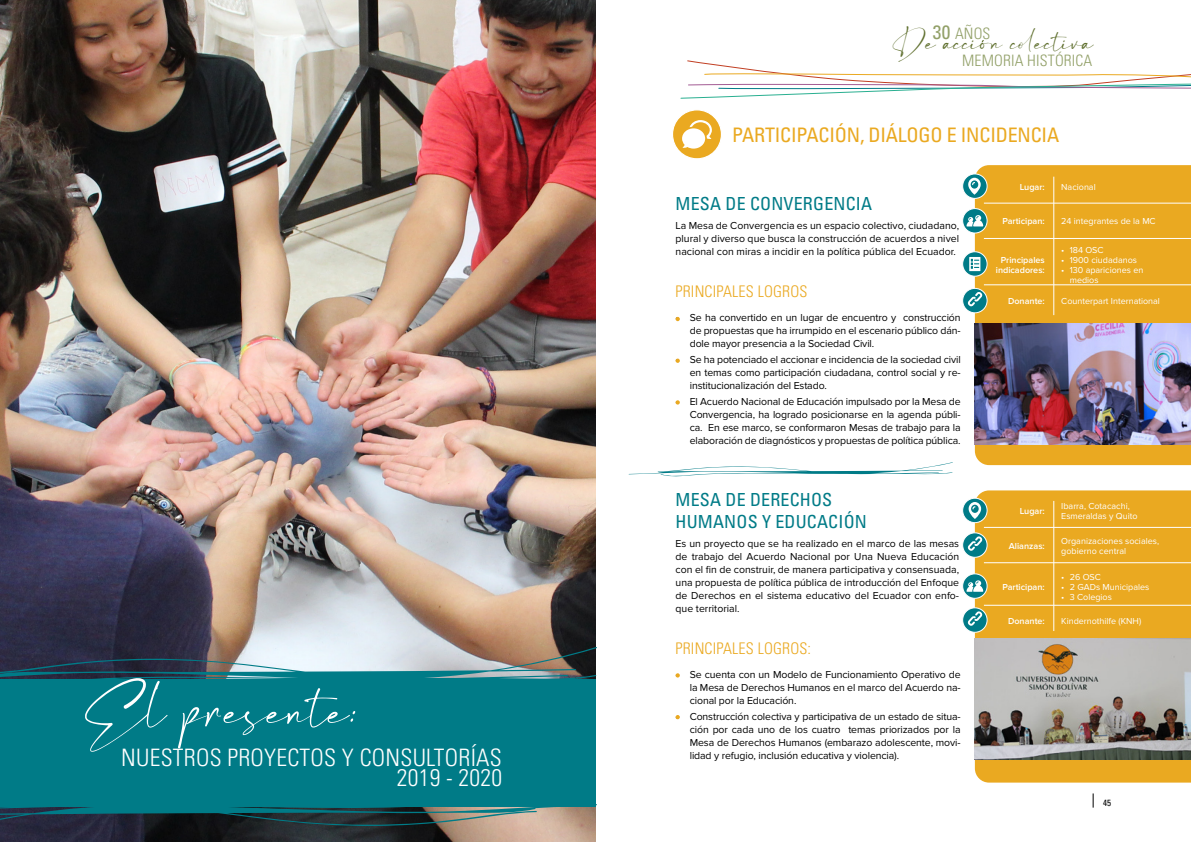
<style>
.page{position:relative;width:1191px;height:842px;background:#fff}
.page>*{position:absolute;margin:0;border:0;box-sizing:border-box;transform-origin:0 0}
.t1{font:62px "Estrada Signature";color:#fff}
.t2{font:30.3px "Estrada Signature";color:#60702f}
.t3{font:300 condensed 24px/20.5px "Univers LT Std";letter-spacing:.01em;color:#fff;text-align:right}
.t4{font:condensed 20px "Univers LT Std";letter-spacing:-.01em;color:#eaa921}
.t5{font:condensed 18px/21.6px "Univers LT Std";letter-spacing:.01em;color:#007b87}
.t6{font:300 condensed 16px "Univers LT Std";letter-spacing:.01em;color:#eaa921}
.t7{font:300 condensed 15.7px/27.5px "Univers LT Std";letter-spacing:.01em;color:#92a068}
.t8{font:10.5px/13px "Proxima Nova";letter-spacing:-.01em;color:#000;text-align:justify}
.t9{font:9px/10px "Proxima Nova";color:#fff}
.t10{font:600 9px/10px "Proxima Nova";color:#fff;text-align:center}
.t11{font:condensed 9px "Univers LT Std";color:#000}
.s1{font-weight:400;font-size:19.4px}
</style>
<div class="page">
<svg style="left:1093px;top:793px;width:1px;height:15px"></svg>
<svg style="left:680px;top:60px;width:511px;height:39px"></svg>
<div style="left:672px;top:110px;width:49px;height:49px;background:#eaa921;border-radius:50%"></div>
<div style="left:672px;top:109px;width:50px;height:50px;border:1px solid #fff;border-radius:50%"></div>
<svg style="left:682px;top:120px;width:30px;height:29px"></svg>
<svg style="left:628px;top:462px;width:325px;height:15px"></svg>
<div style="left:975px;top:165px;width:216px;height:300px;background:#eaa921"></div>
<div style="left:975px;top:490px;width:216px;height:293px;background:#eaa921"></div>
<img style="left:0;top:0;width:595px;height:842px">
<div style="left:0;top:680px;width:595px;height:127px;background:#007b87"></div>
<svg style="left:0;top:647px;width:597px;height:41px"></svg>
<svg style="left:0;top:793px;width:597px;height:45px"></svg>
<hr style="left:984px;top:203px;width:207px;height:1px;background:#fff">
<hr style="left:984px;top:527px;width:207px;height:1px;background:#fff">
<hr style="left:1053px;top:177px;width:1px;height:138px;background:#fff">
<hr style="left:1053px;top:501px;width:1px;height:130px;background:#fff">
<hr style="left:984px;top:238px;width:207px;height:1px;background:#fff">
<hr style="left:984px;top:284px;width:207px;height:1px;background:#fff">
<hr style="left:984px;top:562px;width:207px;height:1px;background:#fff">
<svg style="left:962px;top:498px;width:25px;height:25px"></svg>
<div style="left:962px;top:498px;width:25px;height:25px;border:1px solid #fff;border-radius:50%"></div>
<svg style="left:968px;top:502px;width:13px;height:17px"></svg>
<svg style="left:962px;top:209px;width:25px;height:24px"></svg>
<div style="left:962px;top:208px;width:25px;height:25px;border:1px solid #fff;border-radius:50%"></div>
<svg style="left:966px;top:215px;width:17px;height:11px"></svg>
<svg style="left:962px;top:574px;width:25px;height:24px"></svg>
<div style="left:962px;top:573px;width:25px;height:26px;border:1px solid #fff;border-radius:50%"></div>
<svg style="left:966px;top:580px;width:17px;height:12px"></svg>
<svg style="left:962px;top:252px;width:25px;height:24px"></svg>
<div style="left:962px;top:251px;width:25px;height:25px;border:1px solid #fff;border-radius:50%"></div>
<svg style="left:969px;top:257px;width:11px;height:14px"></svg>
<svg style="left:962px;top:533px;width:25px;height:24px"></svg>
<div style="left:962px;top:532px;width:25px;height:26px;border:1px solid #fff;border-radius:50%"></div>
<svg style="left:967px;top:536px;width:15px;height:15px"></svg>
<svg style="left:962px;top:288px;width:25px;height:25px"></svg>
<div style="left:962px;top:288px;width:25px;height:25px;border:1px solid #fff;border-radius:50%"></div>
<svg style="left:967px;top:292px;width:15px;height:14px"></svg>
<svg style="left:962px;top:174px;width:25px;height:24px"></svg>
<div style="left:962px;top:174px;width:25px;height:25px;border:1px solid #fff;border-radius:50%"></div>
<svg style="left:968px;top:178px;width:12px;height:17px"></svg>
<img style="left:975px;top:324px;width:216px;height:120px">
<img style="left:975px;top:639px;width:216px;height:120px">
<svg style="left:675px;top:673px;width:5px;height:4px"></svg>
<svg style="left:675px;top:400px;width:5px;height:5px"></svg>
<svg style="left:675px;top:317px;width:5px;height:4px"></svg>
<svg style="left:675px;top:359px;width:5px;height:4px"></svg>
<svg style="left:675px;top:715px;width:5px;height:4px"></svg>
<hr style="left:984px;top:605px;width:207px;height:1px;background:#fff">
<svg style="left:962px;top:608px;width:25px;height:24px"></svg>
<div style="left:962px;top:607px;width:25px;height:25px;border:1px solid #fff;border-radius:50%"></div>
<svg style="left:967px;top:611px;width:15px;height:15px"></svg>
<h1 class="t1" style="left:85px;top:666px;width:275px">El presente:</h1>
<h3 class="t3" style="left:121px;top:747px;width:382px">NUESTROS PROYECTOS Y CONSULTORÍAS<br>2019 - 2020</h3>
<h3 class="t7" style="left:962px;top:19px;width:132px;text-indent:-29px"><span class="s1">30</span> AÑOS<br>MEMORIA HISTÓRICA</h3>
<h2 class="t2" style="left:893px;top:21px;width:202px">De accion colectiva</h2>
<h3 class="t4" style="left:732px;top:122px;width:328px">PARTICIPACIÓN, DIÁLOGO E INCIDENCIA</h3>
<h3 class="t5" style="left:675px;top:193px;width:198px">MESA DE CONVERGENCIA</h3>
<p class="t8" style="left:675px;top:219px;width:285px">La Mesa de Convergencia es un espacio colectivo, ciudadano, plural y diverso que busca la construcción de acuerdos a nivel nacional con miras a incidir en la política pública del Ecuador.</p>
<h3 class="t6" style="left:675px;top:282px;width:133px">PRINCIPALES LOGROS</h3>
<p class="t8" style="left:689px;top:312px;width:272px;text-indent:-14px">• Se ha convertido en un lugar de encuentro y construcción de propuestas que ha irrumpido en el escenario público dán&shy;dole mayor presencia a la Sociedad Civil.</p>
<p class="t8" style="left:689px;top:353px;width:272px;text-indent:-14px">• Se ha potenciado el accionar e incidencia de la sociedad civil en temas como participación ciudadana, control social y re&shy;institucionalización del Estado.</p>
<p class="t8" style="left:689px;top:395px;width:272px;text-indent:-14px">• El Acuerdo Nacional de Educación impulsado por la Mesa de Convergencia, ha logrado posicionarse en la agenda públi&shy;ca. En ese marco, se conformaron Mesas de trabajo para la elaboración de diagnósticos y propuestas de política pública.</p>
<h3 class="t5" style="left:675px;top:489px;width:193px">MESA DE DERECHOS<br>HUMANOS Y EDUCACIÓN</h3>
<p class="t8" style="left:675px;top:537px;width:285px">Es un proyecto que se ha realizado en el marco de las mesas de trabajo del Acuerdo Nacional por Una Nueva Educación con el fin de construir, de manera participativa y consensuada, una propuesta de política pública de introducción del Enfoque de Derechos en el sistema educativo del Ecuador con enfo&shy;que territorial.</p>
<h3 class="t6" style="left:675px;top:638px;width:137px">PRINCIPALES LOGROS:</h3>
<p class="t8" style="left:689px;top:668px;width:272px;text-indent:-14px">• Se cuenta con un Modelo de Funcionamiento Operativo de la Mesa de Derechos Humanos en el marco del Acuerdo na&shy;cional por la Educación.</p>
<p class="t8" style="left:689px;top:710px;width:272px;text-indent:-14px">• Construcción colectiva y participativa de un estado de situa&shy;ción por cada uno de los cuatro temas priorizados por la Mesa de Derechos Humanos (embarazo adolescente, movi&shy;lidad y refugio, inclusión educativa y violencia).</p>
<p class="t10" style="left:1019px;top:182px;width:27px">Lugar:</p>
<p class="t9" style="left:1061px;top:182px;width:36px">Nacional</p>
<p class="t10" style="left:1002px;top:217px;width:44px">Participan:</p>
<p class="t9" style="left:1061px;top:216px;width:96px">24 integrantes de la MC</p>
<p class="t10" style="left:995px;top:255px;width:50px">Principales indicadores:</p>
<p class="t9" style="left:1061px;top:245px;width:44px">• 184 OSC</p>
<p class="t9" style="left:1061px;top:255px;width:77px">• 1900 ciudadanos</p>
<p class="t9" style="left:1069px;top:265px;width:75px;text-indent:-9px">• 130 apariciones en medios</p>
<p class="t10" style="left:1008px;top:296px;width:38px">Donante:</p>
<p class="t9" style="left:1061px;top:296px;width:100px">Counterpart International</p>
<p class="t10" style="left:1019px;top:506px;width:27px">Lugar:</p>
<p class="t10" style="left:1009px;top:541px;width:37px">Alianzas:</p>
<p class="t10" style="left:1002px;top:582px;width:44px">Participan:</p>
<p class="t9" style="left:1061px;top:501px;width:78px">Ibarra, Cotacachi,<br>Esmeraldas y Quito</p>
<p class="t9" style="left:1061px;top:536px;width:99px">Organizaciones sociales, gobierno central</p>
<p class="t9" style="left:1061px;top:572px;width:41px">• 26 OSC</p>
<p class="t9" style="left:1061px;top:582px;width:90px">• 2 GADs Municipales</p>
<p class="t9" style="left:1061px;top:592px;width:52px">• 3 Colegios</p>
<p class="t10" style="left:1008px;top:616px;width:38px">Donante:</p>
<p class="t9" style="left:1061px;top:616px;width:81px">Kindernothilfe (KNH)</p>
<p class="t11" style="left:1103px;top:797px;width:9px">45</p>
</div>
